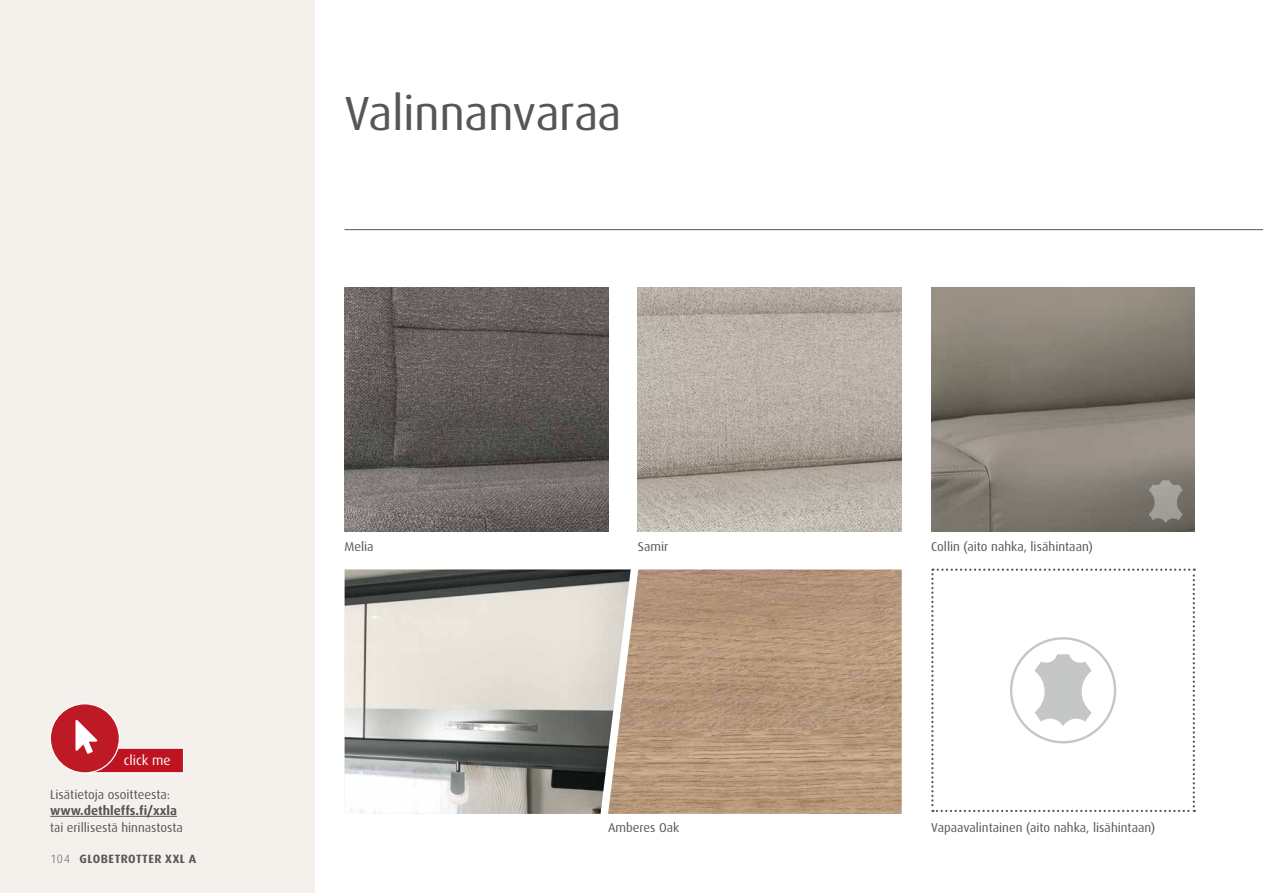
<style>
.page{position:relative;width:1263px;height:893px;background:#fff}
.page>*{position:absolute;margin:0;border:0;box-sizing:border-box;transform-origin:0 0}
.t1{font:48px "Dax OT";letter-spacing:-.01em;color:#565656}
.t2{font:13.65px "Dax OT";color:#fff}
.t3{font:12.75px "Dax OT";color:#565656}
.t4{font:700 12.75px "Dax OT";color:#565656}
.t5{font:700 12px "Dax Pro";letter-spacing:.04em;color:#565656}
.t6{font:300 12px "Dax OT";color:#565656}
</style>
<div class="page">
<img style="left:931px;top:288px;width:264px;height:243px">
<hr style="left:344px;top:229px;width:919px;height:1px;background:#565656">
<img style="left:344px;top:288px;width:264px;height:243px">
<svg style="left:1148px;top:480px;width:35px;height:43px;background:#928f88"></svg>
<div style="left:0;top:0;width:315px;height:893px;background:#f4f1ed"></div>
<img style="left:638px;top:288px;width:263px;height:243px">
<hr style="left:50px;top:816px;width:127px;height:1px;background:#565656">
<svg style="left:931px;top:569px;width:264px;height:243px"></svg>
<img style="left:345px;top:569px;width:263px;height:245px">
<img style="left:608px;top:569px;width:294px;height:245px">
<div style="left:50px;top:704px;width:69px;height:69px;background:#bd1a26;border-radius:50%"></div>
<svg style="left:75px;top:720px;width:109px;height:53px"></svg>
<h1 class="t1" style="left:344px;top:83px;width:279px">Valinnanvaraa</h1>
<p class="t2" style="left:124px;top:752px;width:48px">click me</p>
<p class="t3" style="left:344px;top:538px;width:31px">Melia</p>
<p class="t3" style="left:638px;top:538px;width:32px">Samir</p>
<p class="t3" style="left:931px;top:538px;width:163px">Collin (aito nahka, lisähintaan)</p>
<p class="t3" style="left:50px;top:786px;width:121px">Lisätietoja osoitteesta:</p>
<p class="t4" style="left:50px;top:802px;width:128px">www.dethleffs.fi/xxla</p>
<p class="t3" style="left:50px;top:819px;width:134px">tai erillisestä hinnastosta</p>
<p class="t3" style="left:608px;top:820px;width:73px">Amberes Oak</p>
<p class="t3" style="left:931px;top:819px;width:225px">Vapaavalintainen (aito nahka, lisähintaan)</p>
<p class="t5" style="left:80px;top:851px;width:118px">GLOBETROTTER XXL A</p>
<p class="t6" style="left:51px;top:851px;width:21px">104</p>
</div>
